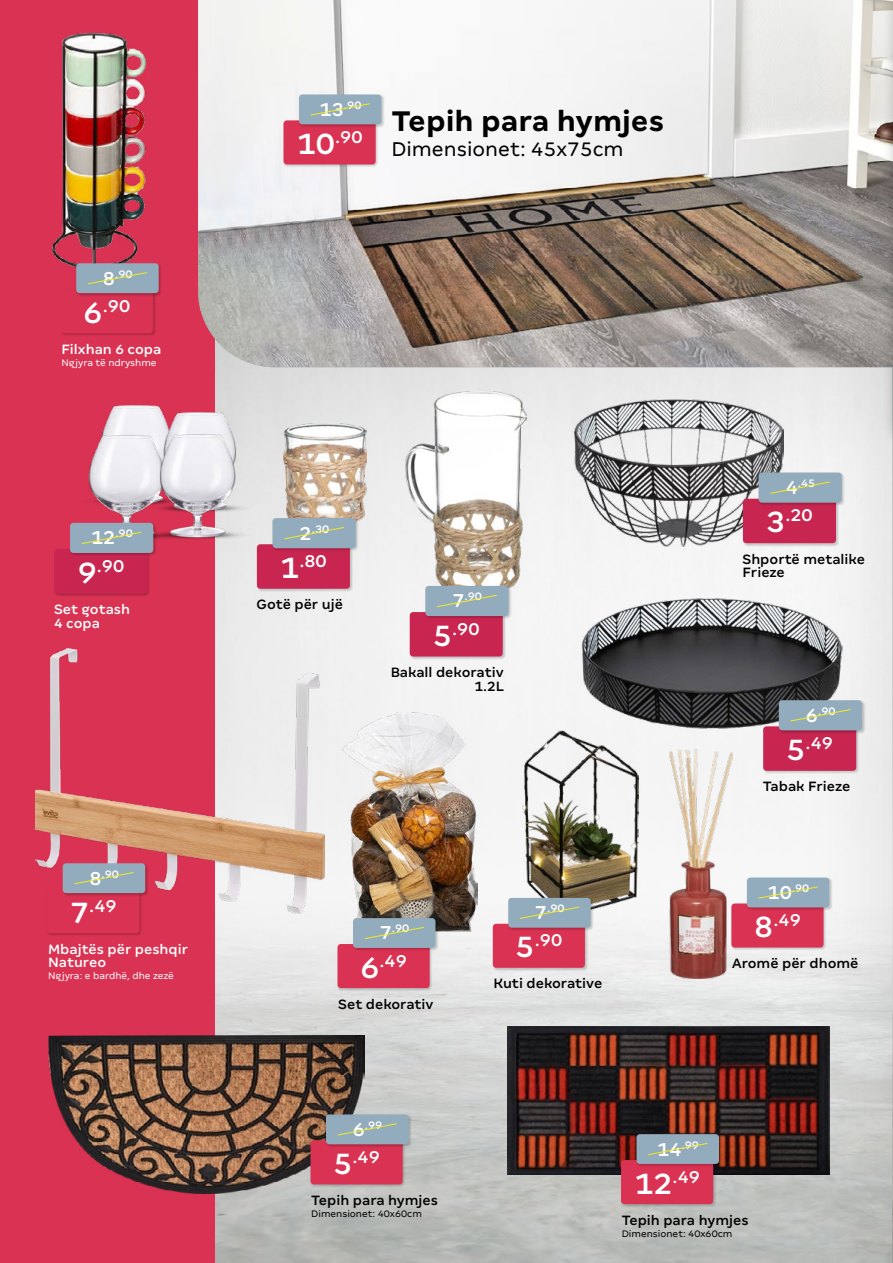
<style>
.page{position:relative;width:893px;height:1263px;background:#fff}
.page>*{position:absolute;margin:0;border:0;box-sizing:border-box;transform-origin:0 0}
.t1{font:700 31.5px "Margem";color:#000}
.t2{font:22.05px "Margem";color:#000}
.t3{font:500 19.2px "Margem";color:#fff}
.t4{font:500 15px/13.5px "Margem";color:#000;text-align:right}
.t5{font:500 15px/13.5px "Margem";color:#fff}
.t6{font:500 12.3px "Margem";color:#fff}
.t7{font:10.5px "Margem";color:#fff}
.t8{font:10.5px "Margem";color:#000}
.s1{font-size:21px}
.s2{font-size:33px}
</style>
<div class="page">
<img style="left:215px;top:367px;width:589px;height:896px">
<svg style="left:804px;top:367px;width:88px;height:896px"></svg>
<div style="left:0;top:0;width:215px;height:1263px;background:#da3252"></div>
<img style="left:198px;top:0;width:684px;height:367px">
<img style="left:51px;top:32px;width:96px;height:236px">
<div style="left:60px;top:289px;width:96px;height:48px;background:#000;opacity:.2"></div>
<div style="left:61px;top:289px;width:92px;height:44px;background:#da3252;border-radius:3px"></div>
<div style="left:76px;top:263px;width:86px;height:34px;background:#000;opacity:.2"></div>
<div style="left:76px;top:263px;width:83px;height:30px;background:#92acbd;border-radius:3px"></div>
<svg style="left:87px;top:272px;width:61px;height:13px"></svg>
<img style="left:49px;top:1035px;width:315px;height:158px">
<div style="left:310px;top:1140px;width:96px;height:48px;background:#000;opacity:.2"></div>
<div style="left:310px;top:1140px;width:93px;height:44px;background:#da3252;border-radius:3px"></div>
<div style="left:326px;top:1114px;width:86px;height:34px;background:#000;opacity:.2"></div>
<div style="left:326px;top:1114px;width:82px;height:30px;background:#92acbd;border-radius:3px"></div>
<svg style="left:337px;top:1123px;width:60px;height:13px"></svg>
<img style="left:507px;top:1026px;width:322px;height:149px">
<div style="left:621px;top:1159px;width:96px;height:48px;background:#000;opacity:.2"></div>
<div style="left:621px;top:1160px;width:92px;height:44px;background:#da3252;border-radius:3px"></div>
<div style="left:636px;top:1134px;width:86px;height:33px;background:#000;opacity:.2"></div>
<div style="left:636px;top:1134px;width:83px;height:30px;background:#92acbd;border-radius:3px"></div>
<svg style="left:648px;top:1143px;width:60px;height:13px"></svg>
<div style="left:283px;top:120px;width:96px;height:48px;background:#000;opacity:.2"></div>
<div style="left:283px;top:120px;width:93px;height:44px;background:#da3252;border-radius:3px"></div>
<div style="left:299px;top:94px;width:86px;height:34px;background:#000;opacity:.2"></div>
<div style="left:299px;top:95px;width:82px;height:29px;background:#92acbd;border-radius:3px"></div>
<svg style="left:310px;top:103px;width:60px;height:13px"></svg>
<img style="left:101px;top:405px;width:61px;height:30px">
<img style="left:144px;top:412px;width:111px;height:23px">
<img style="left:88px;top:435px;width:51px;height:87px">
<img style="left:139px;top:435px;width:116px;height:104px">
<div style="left:54px;top:549px;width:97px;height:48px;background:#000;opacity:.2"></div>
<div style="left:54px;top:549px;width:93px;height:44px;background:#c82651;border-radius:3px"></div>
<div style="left:70px;top:522px;width:87px;height:34px;background:#000;opacity:.2"></div>
<div style="left:70px;top:523px;width:83px;height:30px;background:#92acbd;border-radius:3px"></div>
<svg style="left:81px;top:531px;width:61px;height:13px"></svg>
<img style="left:405px;top:392px;width:121px;height:203px">
<div style="left:409px;top:612px;width:97px;height:48px;background:#000;opacity:.2"></div>
<div style="left:410px;top:612px;width:93px;height:44px;background:#c82651;border-radius:3px"></div>
<div style="left:425px;top:585px;width:87px;height:34px;background:#000;opacity:.2"></div>
<div style="left:425px;top:586px;width:84px;height:30px;background:#92acbd;border-radius:3px"></div>
<svg style="left:437px;top:594px;width:60px;height:14px"></svg>
<img style="left:284px;top:423px;width:83px;height:104px">
<div style="left:256px;top:544px;width:97px;height:48px;background:#d0d0d0"></div>
<div style="left:257px;top:544px;width:93px;height:45px;background:#c82651;border-radius:3px"></div>
<div style="left:272px;top:518px;width:87px;height:33px;background:#000;opacity:.2"></div>
<div style="left:273px;top:518px;width:83px;height:30px;background:#92acbd;border-radius:3px"></div>
<svg style="left:284px;top:527px;width:61px;height:13px"></svg>
<img style="left:342px;top:713px;width:136px;height:219px">
<div style="left:337px;top:943px;width:96px;height:48px;background:#000;opacity:.2"></div>
<div style="left:337px;top:944px;width:93px;height:44px;background:#da3252;border-radius:3px"></div>
<div style="left:353px;top:918px;width:86px;height:33px;background:#000;opacity:.2"></div>
<div style="left:353px;top:918px;width:82px;height:30px;background:#92acbd;border-radius:3px"></div>
<svg style="left:364px;top:927px;width:60px;height:12px"></svg>
<img style="left:523px;top:730px;width:115px;height:187px">
<div style="left:492px;top:923px;width:96px;height:48px;background:#000;opacity:.2"></div>
<div style="left:493px;top:924px;width:92px;height:44px;background:#da3252;border-radius:3px"></div>
<div style="left:508px;top:897px;width:86px;height:34px;background:#000;opacity:.2"></div>
<div style="left:508px;top:898px;width:83px;height:30px;background:#92acbd;border-radius:3px"></div>
<svg style="left:519px;top:906px;width:61px;height:13px"></svg>
<div style="left:731px;top:903px;width:96px;height:48px;background:#000;opacity:.2"></div>
<div style="left:731px;top:903px;width:92px;height:44px;background:#da3252;border-radius:3px"></div>
<div style="left:746px;top:877px;width:87px;height:34px;background:#000;opacity:.2"></div>
<div style="left:747px;top:878px;width:82px;height:29px;background:#92acbd;border-radius:3px"></div>
<svg style="left:758px;top:886px;width:60px;height:13px"></svg>
<img style="left:670px;top:749px;width:63px;height:230px">
<img style="left:580px;top:598px;width:263px;height:131px">
<div style="left:763px;top:726px;width:96px;height:48px;background:#000;opacity:.2"></div>
<div style="left:763px;top:726px;width:93px;height:45px;background:#c82651;border-radius:3px"></div>
<div style="left:778px;top:700px;width:87px;height:33px;background:#000;opacity:.2"></div>
<div style="left:779px;top:700px;width:83px;height:30px;background:#92acbd;border-radius:3px"></div>
<svg style="left:790px;top:709px;width:61px;height:13px"></svg>
<img style="left:574px;top:399px;width:209px;height:147px">
<div style="left:742px;top:498px;width:97px;height:48px;background:#000;opacity:.2"></div>
<div style="left:743px;top:499px;width:93px;height:44px;background:#c82651;border-radius:3px"></div>
<div style="left:758px;top:472px;width:87px;height:34px;background:#000;opacity:.2"></div>
<div style="left:759px;top:473px;width:83px;height:30px;background:#92acbd;border-radius:3px"></div>
<svg style="left:770px;top:481px;width:61px;height:13px"></svg>
<img style="left:35px;top:648px;width:289px;height:265px">
<div style="left:47px;top:889px;width:96px;height:48px;background:#000;opacity:.2"></div>
<div style="left:47px;top:889px;width:92px;height:44px;background:#da3252;border-radius:3px"></div>
<div style="left:62px;top:863px;width:87px;height:33px;background:#000;opacity:.2"></div>
<div style="left:63px;top:863px;width:82px;height:30px;background:#92acbd;border-radius:3px"></div>
<svg style="left:74px;top:872px;width:60px;height:13px"></svg>
<div style="left:882px;top:0;width:11px;height:447px;background:#000;opacity:.3"></div>
<svg style="left:892px;top:0;width:1px;height:1263px"></svg>
<p class="t6" style="left:103px;top:266px;width:31px"><span class="s1">8</span>.90</p>
<p class="t3" style="left:84px;top:294px;width:48px"><span class="s2">6</span>.90</p>
<p class="t5" style="left:62px;top:342px;width:101px">Filxhan 6 copa</p>
<p class="t7" style="left:62px;top:356px;width:97px">Ngjyra të ndryshme</p>
<p class="t6" style="left:91px;top:526px;width:43px"><span class="s1">12</span>.90</p>
<p class="t3" style="left:78px;top:554px;width:48px"><span class="s2">9</span>.90</p>
<p class="t5" style="left:54px;top:602px;width:78px">Set gotash<br>4 copa</p>
<p class="t6" style="left:89px;top:866px;width:31px"><span class="s1">8</span>.90</p>
<p class="t3" style="left:70px;top:894px;width:48px"><span class="s2">7</span>.49</p>
<p class="t5" style="left:48px;top:942px;width:142px">Mbajtës për peshqir<br>Natureo</p>
<p class="t7" style="left:48px;top:970px;width:128px">Ngjyra: e bardhë, dhe zezë</p>
<p class="t6" style="left:320px;top:98px;width:43px"><span class="s1">13</span>.90</p>
<p class="t3" style="left:297px;top:126px;width:67px"><span class="s2">10</span>.90</p>
<h1 class="t1" style="left:392px;top:102px;width:274px">Tepih para hymjes</h1>
<h2 class="t2" style="left:392px;top:136px;width:234px">Dimensionet: 45x75cm</h2>
<p class="t6" style="left:300px;top:521px;width:31px"><span class="s1">2</span>.30</p>
<p class="t3" style="left:280px;top:549px;width:48px"><span class="s2">1</span>.80</p>
<p class="t4" style="left:257px;top:598px;width:88px">Gotë për ujë</p>
<p class="t6" style="left:452px;top:589px;width:31px"><span class="s1">7</span>.90</p>
<p class="t3" style="left:433px;top:617px;width:48px"><span class="s2">5</span>.90</p>
<p class="t4" style="left:391px;top:665px;width:115px">Bakall dekorativ<br>1.2L</p>
<p class="t6" style="left:380px;top:921px;width:31px"><span class="s1">7</span>.90</p>
<p class="t3" style="left:360px;top:949px;width:48px"><span class="s2">6</span>.49</p>
<p class="t6" style="left:535px;top:901px;width:31px"><span class="s1">7</span>.90</p>
<p class="t3" style="left:516px;top:929px;width:48px"><span class="s2">5</span>.90</p>
<p class="t4" style="left:494px;top:976px;width:110px">Kuti dekorative</p>
<p class="t4" style="left:338px;top:997px;width:97px">Set dekorativ</p>
<p class="t6" style="left:353px;top:1118px;width:31px"><span class="s1">6</span>.99</p>
<p class="t6" style="left:786px;top:476px;width:31px"><span class="s1">4</span>.45</p>
<p class="t3" style="left:766px;top:504px;width:48px"><span class="s2">3</span>.20</p>
<p class="t4" style="left:743px;top:552px;width:124px;text-align:left">Shportë metalike<br>Frieze</p>
<p class="t6" style="left:806px;top:703px;width:31px"><span class="s1">6</span>.90</p>
<p class="t3" style="left:786px;top:732px;width:48px"><span class="s2">5</span>.49</p>
<p class="t4" style="left:763px;top:780px;width:89px">Tabak Frieze</p>
<p class="t6" style="left:767px;top:881px;width:43px"><span class="s1">10</span>.90</p>
<p class="t3" style="left:754px;top:909px;width:48px"><span class="s2">8</span>.49</p>
<p class="t4" style="left:732px;top:956px;width:128px">Aromë për dhomë</p>
<p class="t3" style="left:333px;top:1145px;width:48px"><span class="s2">5</span>.49</p>
<p class="t4" style="left:311px;top:1193px;width:128px">Tepih para hymjes</p>
<p class="t8" style="left:311px;top:1207px;width:112px">Dimensionet: 40x60cm</p>
<p class="t6" style="left:657px;top:1137px;width:43px"><span class="s1">14</span>.99</p>
<p class="t3" style="left:634px;top:1165px;width:67px"><span class="s2">12</span>.49</p>
<p class="t4" style="left:622px;top:1213px;width:128px">Tepih para hymjes</p>
<p class="t8" style="left:622px;top:1227px;width:112px">Dimensionet: 40x60cm</p>
</div>
